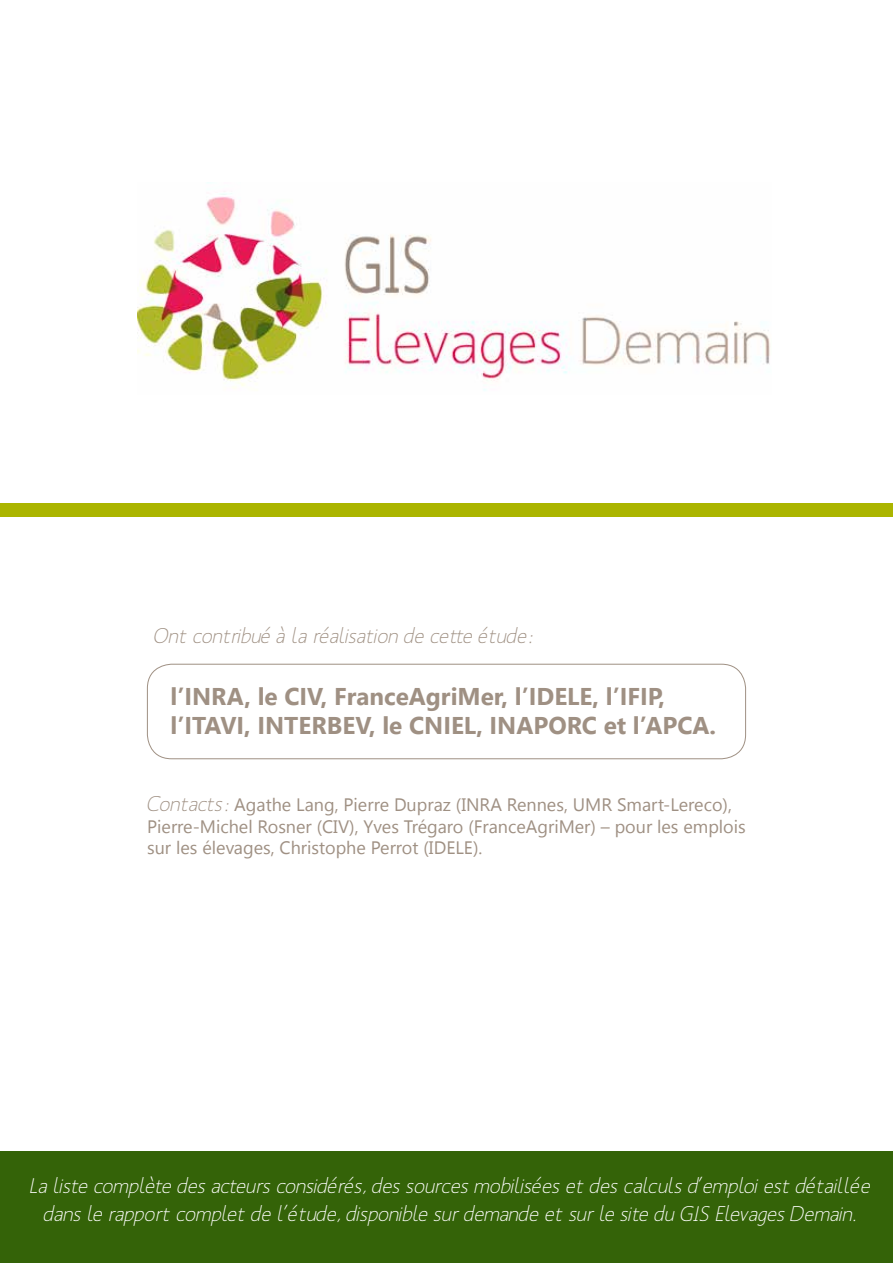
<style>
.page{position:relative;width:893px;height:1263px;background:#fff}
.page>*{position:absolute;margin:0;border:0;box-sizing:border-box;transform-origin:0 0}
.t1{font:700 24.3px/29.1px "Segoe UI";color:#9f9083}
.t2{font:italic 21px/28.5px "Mank Sans";color:#fff;text-align:center}
.t3{font:italic 21px "Mank Sans";color:#9f9083}
.t4{font:18px/21.6px "Segoe UI";color:#9f9083}
.s1{font-family:"Mank Sans";font-style:italic;font-size:21px}
</style>
<div class="page">
<div style="left:0;top:1151px;width:893px;height:112px;background:#346308"></div>
<img style="left:137px;top:193px;width:633px;height:198px">
<div style="left:0;top:502px;width:893px;height:14px;background:#abb500"></div>
<div style="left:147px;top:664px;width:599px;height:95px;border:1px solid #9f9083;border-radius:24px"></div>
<p class="t3" style="left:154px;top:623px;width:381px">Ont contribué à la réalisation de cette étude :</p>
<p class="t1" style="left:171px;top:681px;width:547px">l’INRA, le CIV, FranceAgriMer, l’IDELE, l’IFIP, l’ITAVI, INTERBEV, le CNIEL, INAPORC et l’APCA.</p>
<p class="t4" style="left:147px;top:793px;width:600px"><span class="s1">Contacts:</span> Agathe Lang, Pierre Dupraz (INRA Rennes, UMR Smart-Lereco),<br>Pierre-Michel Rosner (CIV), Yves Trégaro (FranceAgriMer) – pour les emplois sur les élevages, Christophe Perrot (IDELE).</p>
<p class="t2" style="left:31px;top:1171px;width:841px">La liste complète des acteurs considérés, des sources mobilisées et des calculs d’emploi est détaillée dans le rapport complet de l’étude, disponible sur demande et sur le site du GIS Elevages Demain.</p>
</div>
